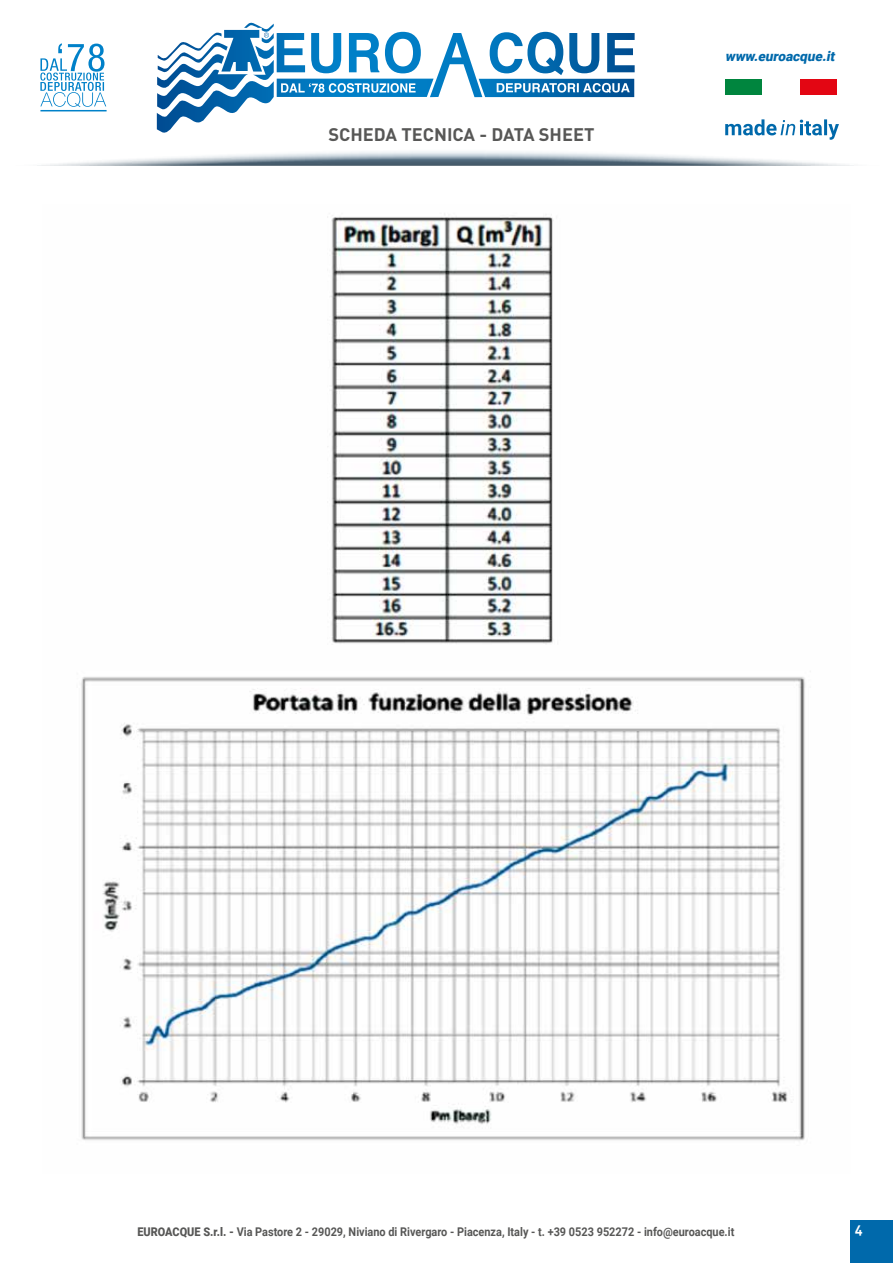
<style>
.page{position:relative;width:893px;height:1263px;background:#fff}
.page>*{position:absolute;margin:0;border:0;box-sizing:border-box;transform-origin:0 0}
.t1{font:700 18px "DIN";color:#575756}
.t2{font:italic 900 13.5px "Roboto";color:#0069ab}
.t3{font:13.5px "DIN Bold Alternate";color:#fff}
.t4{font:700 12px "Roboto";color:#575756;scale:.91 1}
.s1{font-weight:900}
</style>
<div class="page">
<div style="left:850px;top:1220px;width:43px;height:43px;background:#0069ab"></div>
<div style="left:0;top:148px;width:893px;height:19px;background:#000;opacity:.47"></div>
<svg style="left:479px;top:32px;width:156px;height:65px"></svg>
<svg style="left:264px;top:32px;width:5px;height:6px"></svg>
<svg style="left:40px;top:43px;width:66px;height:64px"></svg>
<hr style="left:40px;top:110px;width:67px;height:1px;background:#0081c9">
<div style="left:725px;top:79px;width:37px;height:16px;background:#00853e"></div>
<div style="left:800px;top:79px;width:37px;height:16px;background:#e30613"></div>
<svg style="left:725px;top:119px;width:114px;height:21px"></svg>
<img style="left:81px;top:213px;width:724px;height:928px">
<h1 class="t1" style="left:328px;top:123px;width:268px">SCHEDA TECNICA - DATA SHEET</h1>
<p class="t2" style="left:725px;top:47px;width:114px">www.euroacque.it</p>
<p class="t4" style="left:137px;top:1223px;width:658px"><span class="s1">EUROACQUE S.r.l. -</span> Via Pastore 2 - 29029, Niviano di Rivergaro - Piacenza, Italy - t. +39 0523 952272 - info@euroacque.it</p>
<p class="t3" style="left:855px;top:1220px;width:9px">4</p>
</div>
